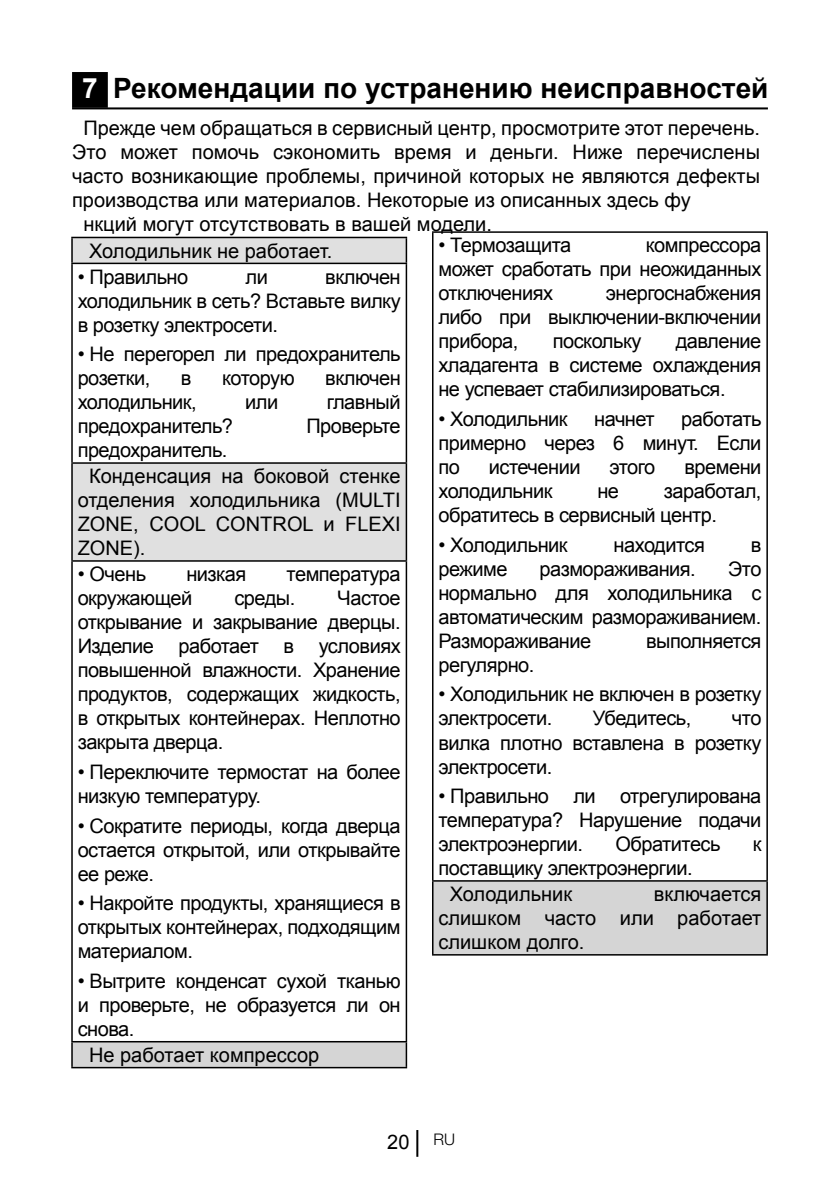
<style>
.page{position:relative;width:840px;height:1191px;background:#fff}
.page>*{position:absolute;margin:0;border:0;box-sizing:border-box;transform-origin:0 0}
.t1{font:700 28px "Arial";color:#000}
.t2{font:20px/24px "Arial";letter-spacing:-.025em;color:#000;text-align:justify}
.t3{font:20px/25.8px "Arial";color:#000}
.s1{color:#fff}
</style>
<div class="page">
<hr style="left:416px;top:1130px;width:2px;height:26px;background:#000">
<div style="left:73px;top:73px;width:34px;height:34px;background:#000"></div>
<div style="left:72px;top:72px;width:36px;height:36px;border:2px solid #000"></div>
<hr style="left:72px;top:107px;width:695px;height:2px;background:#000">
<svg style="left:73px;top:238px;width:332px;height:322px"></svg>
<div style="left:72px;top:1041px;width:334px;height:26px;background:#d5d5d5"></div>
<hr style="left:71px;top:237px;width:336px;height:1px;background:#000">
<hr style="left:71px;top:238px;width:2px;height:25px;background:#000">
<hr style="left:405px;top:238px;width:2px;height:25px;background:#000">
<hr style="left:71px;top:263px;width:336px;height:1px;background:#000">
<hr style="left:71px;top:264px;width:2px;height:198px;background:#000">
<hr style="left:405px;top:264px;width:2px;height:198px;background:#000">
<hr style="left:71px;top:464px;width:2px;height:96px;background:#000">
<hr style="left:405px;top:464px;width:2px;height:96px;background:#000">
<hr style="left:71px;top:560px;width:336px;height:2px;background:#000">
<hr style="left:71px;top:562px;width:2px;height:479px;background:#000">
<hr style="left:405px;top:562px;width:2px;height:479px;background:#000">
<hr style="left:71px;top:1042px;width:2px;height:24px;background:#000">
<hr style="left:405px;top:1042px;width:2px;height:24px;background:#000">
<hr style="left:71px;top:1066px;width:336px;height:2px;background:#000">
<hr style="left:71px;top:462px;width:336px;height:2px;background:#000">
<hr style="left:71px;top:1041px;width:336px;height:1px;background:#000">
<div style="left:432px;top:881px;width:334px;height:73px;background:#d5d5d5"></div>
<hr style="left:432px;top:231px;width:335px;height:2px;background:#000">
<hr style="left:432px;top:233px;width:1px;height:647px;background:#000">
<hr style="left:766px;top:233px;width:1px;height:647px;background:#000">
<hr style="left:432px;top:881px;width:1px;height:73px;background:#000">
<hr style="left:766px;top:881px;width:1px;height:73px;background:#000">
<hr style="left:432px;top:954px;width:335px;height:1px;background:#000">
<hr style="left:432px;top:880px;width:335px;height:1px;background:#000">
<h1 class="t1" style="left:82px;top:69px;width:687px"><span class="s1">7</span> Рекомендации по устранению неисправностей</h1>
<p class="t3" style="left:83px;top:115px;width:677px">Прежде чем обращаться в сервисный центр, просмотрите этот перечень.</p>
<p class="t3" style="left:72px;top:139px;width:689px">Это может помочь сэкономить время и деньги. Ниже перечислены</p>
<p class="t3" style="left:72px;top:163px;width:689px">часто возникающие проблемы, причиной которых не являются дефекты</p>
<p class="t3" style="left:72px;top:187px;width:620px">производства или материалов. Некоторые из описанных здесь фу</p>
<p class="t3" style="left:83px;top:211px;width:410px">нкций могут отсутствовать в вашей модели.</p>
<p class="t3" style="left:89px;top:238px;width:244px">Холодильник не работает.</p>
<p class="t2" style="left:78px;top:265px;width:112px">• Правильно</p>
<p class="t2" style="left:245px;top:265px;width:24px">ли</p>
<p class="t2" style="left:438px;top:233px;width:134px">• Термозащита</p>
<p class="t2" style="left:438px;top:233px;width:324px;text-indent:207px">компрессора может сработать при неожиданных отключениях</p>
<p class="t2" style="left:78px;top:265px;width:324px;text-indent:247px">включен холодильник в сеть? Вставьте вилку в розетку электросети.</p>
<p class="t2" style="left:78px;top:342px;width:324px">• Не перегорел ли предохранитель розетки,</p>
<p class="t2" style="left:438px;top:281px;width:324px;text-indent:167px">энергоснабжения либо при выключении-включении прибора,</p>
<p class="t2" style="left:438px;top:329px;width:324px;text-indent:237px">давление хладагента в системе охлаждения не успевает стабилизироваться.</p>
<p class="t2" style="left:438px;top:407px;width:131px">• Холодильник</p>
<p class="t2" style="left:594px;top:407px;width:62px">начнет</p>
<p class="t2" style="left:552px;top:329px;width:90px">поскольку</p>
<p class="t2" style="left:181px;top:366px;width:12px">в</p>
<p class="t2" style="left:222px;top:366px;width:74px">которую</p>
<p class="t2" style="left:325px;top:366px;width:77px">включен</p>
<p class="t2" style="left:78px;top:390px;width:120px">холодильник,</p>
<p class="t2" style="left:245px;top:390px;width:35px">или</p>
<p class="t2" style="left:326px;top:390px;width:75px">главный</p>
<p class="t2" style="left:78px;top:414px;width:157px">предохранитель?</p>
<p class="t2" style="left:306px;top:414px;width:96px">Проверьте</p>
<p class="t3" style="left:89px;top:437px;width:313px;text-indent:-11px">предохранитель.<br>Конденсация на боковой стенке</p>
<p class="t2" style="left:78px;top:488px;width:324px">отделения холодильника (MULTI ZONE, COOL CONTROL и FLEXI ZONE).</p>
<p class="t2" style="left:78px;top:562px;width:70px">• Очень</p>
<p class="t2" style="left:186px;top:562px;width:62px">низкая</p>
<p class="t2" style="left:286px;top:562px;width:115px">температура</p>
<p class="t2" style="left:78px;top:586px;width:116px">окружающей</p>
<p class="t2" style="left:234px;top:586px;width:62px">среды.</p>
<p class="t2" style="left:438px;top:407px;width:324px;text-indent:243px">работать примерно через 6 минут. Если по</p>
<p class="t2" style="left:488px;top:455px;width:93px">истечении</p>
<p class="t2" style="left:609px;top:455px;width:47px">этого</p>
<p class="t2" style="left:684px;top:455px;width:78px">времени</p>
<p class="t2" style="left:438px;top:479px;width:115px">холодильник</p>
<p class="t2" style="left:597px;top:479px;width:23px">не</p>
<p class="t2" style="left:438px;top:479px;width:324px;text-indent:225px">заработал, обратитесь в сервисный центр.</p>
<p class="t2" style="left:438px;top:533px;width:131px">• Холодильник</p>
<p class="t2" style="left:613px;top:533px;width:93px">находится</p>
<p class="t2" style="left:750px;top:533px;width:12px">в</p>
<p class="t2" style="left:438px;top:557px;width:70px">режиме</p>
<p class="t2" style="left:539px;top:557px;width:157px">размораживания.</p>
<p class="t2" style="left:438px;top:557px;width:324px;text-indent:289px">Это нормально для холодильника с автоматическим размораживанием.<br>Размораживание</p>
<p class="t2" style="left:78px;top:586px;width:324px;text-indent:260px">Частое открывание и закрывание дверцы.<br>Изделие работает в условиях повышенной влажности. Хранение продуктов, содержащих жидкость, в открытых контейнерах. Неплотно закрыта дверца.</p>
<p class="t2" style="left:78px;top:760px;width:324px">• Переключите термостат на более низкую температуру.</p>
<p class="t2" style="left:78px;top:813px;width:324px">• Сократите периоды, когда дверца остается открытой, или открывайте ее реже.</p>
<p class="t2" style="left:78px;top:891px;width:324px">• Накройте продукты, хранящиеся в открытых контейнерах, подходящим материалом.</p>
<p class="t2" style="left:78px;top:969px;width:324px">• Вытрите конденсат сухой тканью и проверьте, не образуется ли он снова.</p>
<p class="t3" style="left:89px;top:1042px;width:232px">Не работает компрессор</p>
<p class="t2" style="left:645px;top:629px;width:117px">выполняется</p>
<p class="t2" style="left:438px;top:653px;width:97px">регулярно.</p>
<p class="t2" style="left:438px;top:682px;width:324px">• Холодильник не включен в розетку электросети.</p>
<p class="t2" style="left:592px;top:706px;width:100px">Убедитесь,</p>
<p class="t2" style="left:438px;top:706px;width:324px;text-indent:293px">что вилка плотно вставлена в розетку электросети.</p>
<p class="t2" style="left:438px;top:784px;width:324px">• Правильно ли отрегулирована температура? Нарушение подачи электроэнергии.</p>
<p class="t2" style="left:615px;top:832px;width:107px">Обратитесь</p>
<p class="t2" style="left:752px;top:832px;width:10px">к</p>
<p class="t2" style="left:449px;top:855px;width:244px;line-height:25.8px;text-indent:-11px">поставщику электроэнергии.<br>Холодильник</p>
<p class="t2" style="left:438px;top:882px;width:324px;text-indent:215px">включается слишком часто или работает слишком долго.</p>
<p class="t2" style="left:387px;top:1130px;width:69px">20 <sup>RU</sup></p>
</div>
